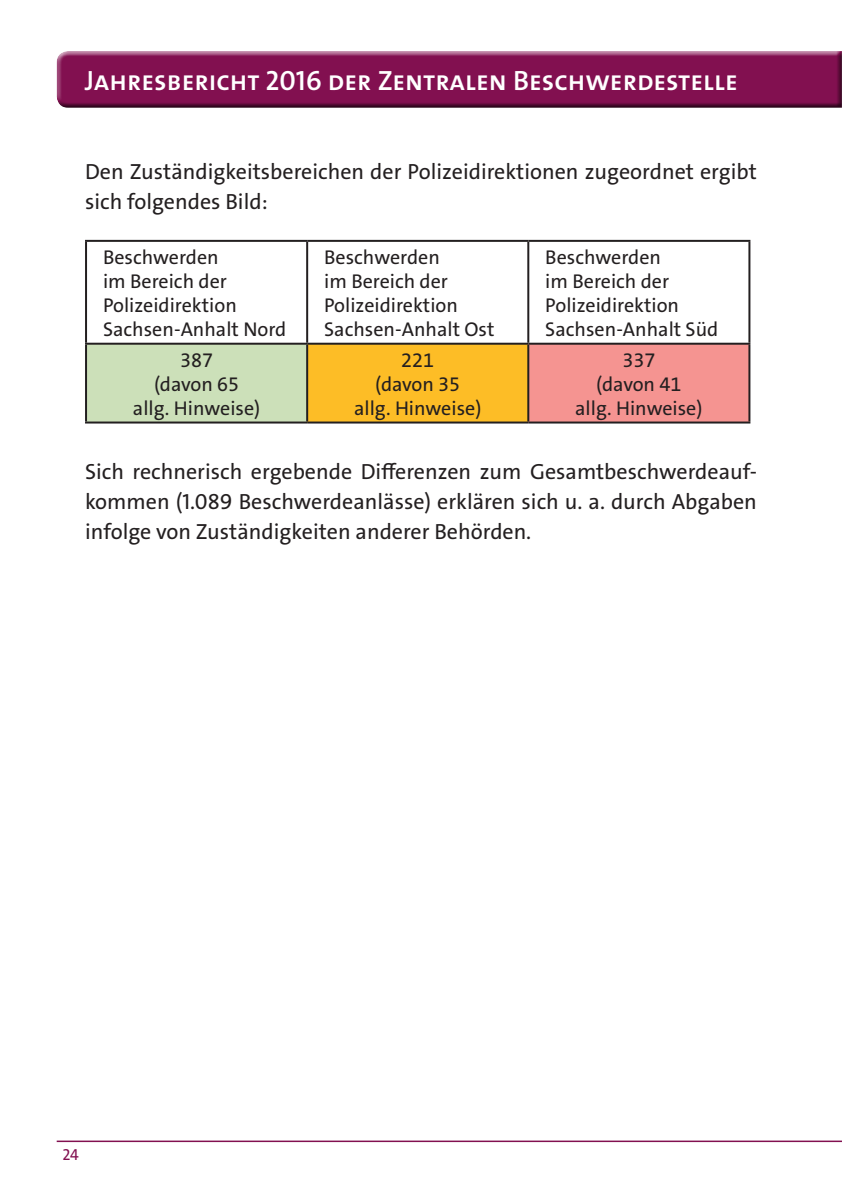
<style>
.page{position:relative;width:842px;height:1191px;background:#fff}
.page>*{position:absolute;margin:0;border:0;box-sizing:border-box;transform-origin:0 0}
.t1{font:600 28px "The Sans Os F";color:#fff}
.Fließtext{font:22px/30px "The Sans Os F";color:#231f20}
.Tabellentext{font:20px/24px "The Sans Os F";color:#231f20}
.t2{font:16px "The Sans Os F";color:#821050}
</style>
<div class="page">
<div style="left:55px;top:50px;width:787px;height:59px;background:#231f20;opacity:.75"></div>
<hr style="left:57px;top:1140px;width:785px;height:2px;background:#821050">
<div style="left:86px;top:344px;width:221px;height:78px;background:#cce0b9"></div>
<div style="left:307px;top:344px;width:221px;height:78px;background:#fdbd26"></div>
<div style="left:528px;top:344px;width:221px;height:78px;background:#f59491"></div>
<hr style="left:85px;top:240px;width:222px;height:2px;background:#231f20">
<hr style="left:85px;top:242px;width:2px;height:101px;background:#231f20">
<hr style="left:307px;top:240px;width:221px;height:2px;background:#231f20">
<hr style="left:306px;top:242px;width:2px;height:101px;background:#231f20">
<hr style="left:528px;top:240px;width:222px;height:2px;background:#231f20">
<hr style="left:527px;top:242px;width:2px;height:101px;background:#231f20">
<hr style="left:748px;top:242px;width:2px;height:101px;background:#231f20">
<hr style="left:85px;top:343px;width:222px;height:2px;background:#231f20">
<hr style="left:85px;top:345px;width:2px;height:76px;background:#231f20">
<hr style="left:307px;top:343px;width:221px;height:2px;background:#231f20">
<hr style="left:306px;top:345px;width:2px;height:76px;background:#231f20">
<hr style="left:528px;top:343px;width:222px;height:2px;background:#231f20">
<hr style="left:527px;top:345px;width:2px;height:76px;background:#231f20">
<hr style="left:748px;top:345px;width:2px;height:76px;background:#231f20">
<hr style="left:85px;top:421px;width:222px;height:2px;background:#231f20">
<hr style="left:307px;top:421px;width:221px;height:2px;background:#231f20">
<hr style="left:528px;top:421px;width:222px;height:2px;background:#231f20">
<h1 class="t1" style="left:85px;top:62px;width:654px">Jahresbericht 2016 der Zentralen Beschwerdestelle</h1>
<p class="Fließtext" style="left:85px;top:157px;width:673px">Den Zuständigkeitsbereichen der Polizeidirektionen zugeordnet ergibt sich folgendes Bild:</p>
<p class="Tabellentext" style="left:103px;top:245px;width:185px">Beschwerden<br>im Bereich der<br>Polizeidirektion<br>Sachsen-Anhalt Nord</p>
<p class="Tabellentext" style="left:324px;top:245px;width:172px">Beschwerden<br>im Bereich der<br>Polizeidirektion<br>Sachsen-Anhalt Ost</p>
<p class="Tabellentext" style="left:545px;top:245px;width:175px">Beschwerden<br>im Bereich der<br>Polizeidirektion<br>Sachsen-Anhalt Süd</p>
<p class="Tabellentext" style="left:180px;top:348px;width:34px">387</p>
<p class="Tabellentext" style="left:133px;top:372px;width:129px;text-align:center">(davon 65<br>allg. Hinweise)</p>
<p class="Tabellentext" style="left:401px;top:348px;width:34px">221</p>
<p class="Tabellentext" style="left:354px;top:372px;width:129px;text-align:center">(davon 35<br>allg. Hinweise)</p>
<p class="Tabellentext" style="left:622px;top:348px;width:34px">337</p>
<p class="Tabellentext" style="left:575px;top:372px;width:129px;text-align:center">(davon 41<br>allg. Hinweise)</p>
<p class="Fließtext" style="left:85px;top:457px;width:673px;text-align:justify">Sich rechnerisch ergebende Differenzen zum Gesamtbeschwerdeauf&shy;kommen (1.089 Beschwerdeanlässe) erklären sich u. a. durch Abgaben infolge von Zuständigkeiten anderer Behörden.</p>
<p class="t2" style="left:62px;top:1144px;width:18px">24</p>
</div>
